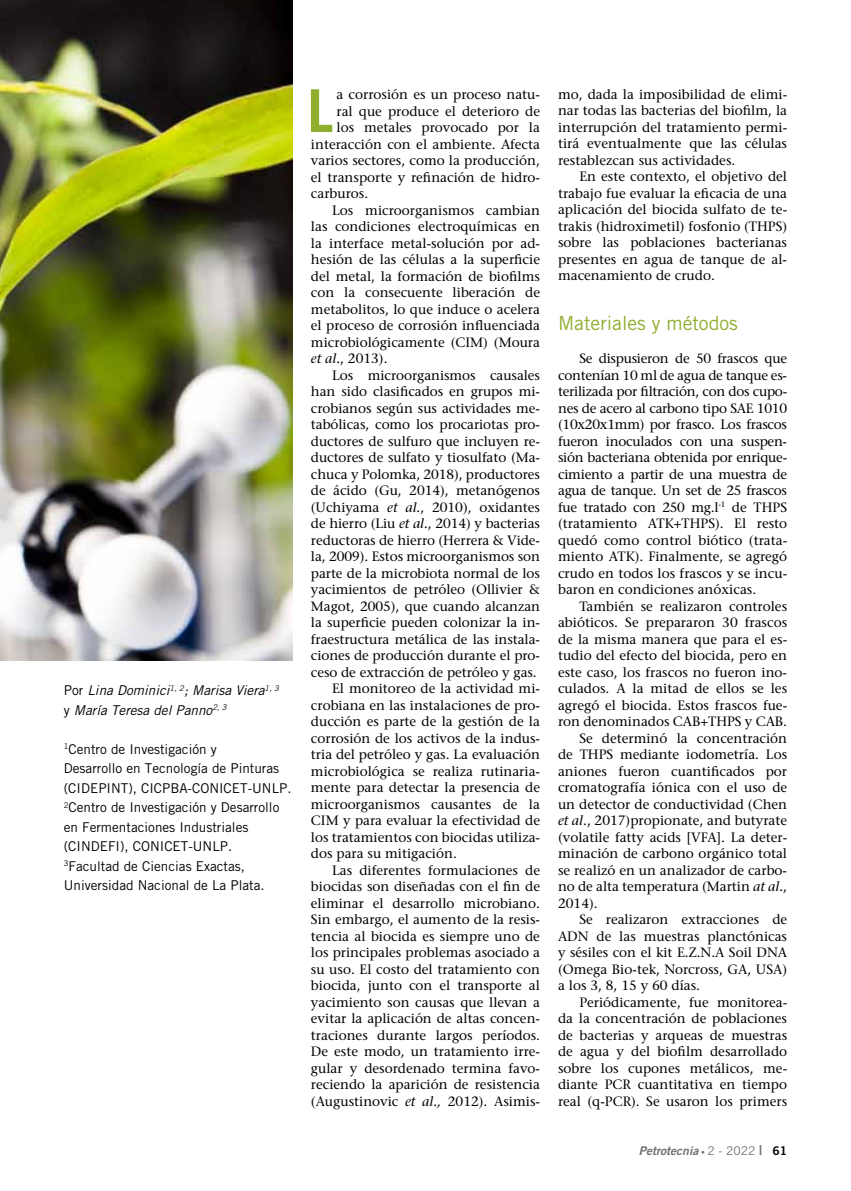
<style>
.page{position:relative;width:851px;height:1191px;background:#fff}
.page>*{position:absolute;margin:0;border:0;box-sizing:border-box;transform-origin:0 0}
.t1{font:700 59.25px "Trade Gothic";color:#8eae2d}
.t2{font:19.5px "Trade Gothic";color:#8eae2d}
.t3{font:13.5px/16.5px "Stone Serif";color:#000;text-align:justify}
.t4{font:13.5px/19.5px "Trade Gothic";color:#000}
.t5{font:italic 13.5px/19.5px "Trade Gothic";color:#000}
.t6{font:italic 12px "Trade Gothic Bold Two";color:#6d6e71}
.s1{font-style:normal}
.s2{font-style:italic}
.s3{font-style:normal;font-size:7.5px}
.s4{font-family:"Trade Gothic";font-style:normal}
.s5{font-style:normal;font-size:13.5px}
.s6{font-style:normal;color:#000}
</style>
<div class="page">
<img style="left:0;top:0;width:293px;height:660px">
<p class="t5" style="left:64px;top:680px;width:217px"><span class="s1">Por</span> Lina Dominici<sup>1,</sup> <sup>2</sup>; Marisa Viera<sup>1,</sup> <sup>3 </sup><span class="s1">y</span> María Teresa del Panno<sup>2,</sup> <sup>3</sup></p>
<p class="t4" style="left:64px;top:739px;width:229px"><sup>1</sup>Centro de Investigación y<br>Desarrollo en Tecnología de Pinturas (CIDEPINT), CICPBA-CONICET-UNLP.<br><sup>2</sup>Centro de Investigación y Desarrollo en Fermentaciones Industriales (CINDEFI), CONICET-UNLP.<br><sup>3</sup>Facultad de Ciencias Exactas, Universidad Nacional de La Plata.</p>
<h1 class="t1" style="left:307px;top:74px;width:28px">L</h1>
<p class="t3" style="left:336px;top:86px;width:205px">a corrosión es un proceso natu-</p>
<p class="t3" style="left:336px;top:102px;width:205px">ral que produce el deterioro de</p>
<p class="t3" style="left:336px;top:119px;width:205px">los metales provocado por la</p>
<p class="t3" style="left:311px;top:135px;width:230px">interacción con el ambiente. Afecta</p>
<p class="t3" style="left:311px;top:152px;width:230px">varios sectores, como la producción,</p>
<p class="t3" style="left:311px;top:168px;width:230px">el transporte y refinación de hidro-</p>
<p class="t3" style="left:311px;top:185px;width:59px">carburos.</p>
<p class="t3" style="left:332px;top:201px;width:209px">Los microorganismos cambian</p>
<p class="t3" style="left:311px;top:218px;width:230px">las condiciones electroquímicas en</p>
<p class="t3" style="left:311px;top:234px;width:230px">la interface metal-solución por ad-</p>
<p class="t3" style="left:311px;top:251px;width:230px">hesión de las células a la superficie</p>
<p class="t3" style="left:311px;top:267px;width:230px">del metal, la formación de biofilms</p>
<p class="t3" style="left:311px;top:284px;width:230px">con la consecuente liberación de</p>
<p class="t3" style="left:311px;top:300px;width:230px">metabolitos, lo que induce o acelera</p>
<p class="t3" style="left:311px;top:317px;width:230px">el proceso de corrosión influenciada</p>
<p class="t3" style="left:311px;top:333px;width:230px">microbiológicamente (CIM) (Moura</p>
<p class="t3" style="left:311px;top:350px;width:78px"><span class="s2">et al.</span>, 2013).</p>
<p class="t3" style="left:332px;top:366px;width:209px">Los microorganismos causales</p>
<p class="t3" style="left:311px;top:383px;width:230px">han sido clasificados en grupos mi-</p>
<p class="t3" style="left:311px;top:399px;width:230px">crobianos según sus actividades me-</p>
<p class="t3" style="left:311px;top:416px;width:230px">tabólicas, como los procariotas pro-</p>
<p class="t3" style="left:311px;top:432px;width:230px">ductores de sulfuro que incluyen re-</p>
<p class="t3" style="left:311px;top:449px;width:230px">ductores de sulfato y tiosulfato (Ma-</p>
<p class="t3" style="left:311px;top:465px;width:230px">chuca y Polomka, 2018), productores</p>
<p class="t3" style="left:311px;top:482px;width:230px">de ácido (Gu, 2014), metanógenos</p>
<p class="t3" style="left:311px;top:498px;width:230px">(Uchiyama <span class="s2">et al.</span>, 2010), oxidantes</p>
<p class="t3" style="left:311px;top:515px;width:230px">de hierro (Liu <span class="s2">et al.</span>, 2014) y bacterias</p>
<p class="t3" style="left:311px;top:531px;width:230px">reductoras de hierro (Herrera &amp; Vide-</p>
<p class="t3" style="left:311px;top:548px;width:230px">la, 2009). Estos microorganismos son</p>
<p class="t3" style="left:311px;top:564px;width:230px">parte de la microbiota normal de los</p>
<p class="t3" style="left:311px;top:581px;width:230px">yacimientos de petróleo (Ollivier &amp;</p>
<p class="t3" style="left:311px;top:597px;width:230px">Magot, 2005), que cuando alcanzan</p>
<p class="t3" style="left:311px;top:614px;width:230px">la superficie pueden colonizar la in-</p>
<p class="t3" style="left:311px;top:630px;width:230px">fraestructura metálica de las instala-</p>
<p class="t3" style="left:311px;top:647px;width:230px">ciones de producción durante el pro-</p>
<p class="t3" style="left:311px;top:663px;width:227px">ceso de extracción de petróleo y gas.</p>
<p class="t3" style="left:332px;top:680px;width:209px">El monitoreo de la actividad mi-</p>
<p class="t3" style="left:311px;top:696px;width:230px">crobiana en las instalaciones de pro-</p>
<p class="t3" style="left:311px;top:713px;width:230px">ducción es parte de la gestión de la</p>
<p class="t3" style="left:311px;top:729px;width:230px">corrosión de los activos de la indus-</p>
<p class="t3" style="left:311px;top:746px;width:230px">tria del petróleo y gas. La evaluación</p>
<p class="t3" style="left:311px;top:762px;width:230px">microbiológica se realiza rutinaria-</p>
<p class="t3" style="left:311px;top:779px;width:230px">mente para detectar la presencia de</p>
<p class="t3" style="left:311px;top:795px;width:230px">microorganismos causantes de la</p>
<p class="t3" style="left:311px;top:812px;width:230px">CIM y para evaluar la efectividad de</p>
<p class="t3" style="left:311px;top:828px;width:230px">los tratamientos con biocidas utiliza-</p>
<p class="t3" style="left:311px;top:845px;width:147px">dos para su mitigación.</p>
<p class="t3" style="left:332px;top:861px;width:209px">Las diferentes formulaciones de</p>
<p class="t3" style="left:311px;top:878px;width:230px">biocidas son diseñadas con el fin de</p>
<p class="t3" style="left:311px;top:894px;width:230px">eliminar el desarrollo microbiano.</p>
<p class="t3" style="left:311px;top:911px;width:230px">Sin embargo, el aumento de la resis-</p>
<p class="t3" style="left:311px;top:927px;width:230px">tencia al biocida es siempre uno de</p>
<p class="t3" style="left:311px;top:944px;width:230px">los principales problemas asociado a</p>
<p class="t3" style="left:311px;top:960px;width:230px">su uso. El costo del tratamiento con</p>
<p class="t3" style="left:311px;top:977px;width:230px">biocida, junto con el transporte al</p>
<p class="t3" style="left:311px;top:993px;width:230px">yacimiento son causas que llevan a</p>
<p class="t3" style="left:311px;top:1010px;width:230px">evitar la aplicación de altas concen-</p>
<p class="t3" style="left:311px;top:1026px;width:230px">traciones durante largos períodos.</p>
<p class="t3" style="left:311px;top:1043px;width:230px">De este modo, un tratamiento irre-</p>
<p class="t3" style="left:311px;top:1059px;width:230px">gular y desordenado termina favo-</p>
<p class="t3" style="left:311px;top:1076px;width:230px">reciendo la aparición de resistencia</p>
<p class="t3" style="left:311px;top:1092px;width:230px">(Augustinovic <span class="s2">et al.,</span> 2012). Asimis-</p>
<p class="t3" style="left:558px;top:86px;width:230px">mo, dada la imposibilidad de elimi&shy;nar todas las bacterias del biofilm, la interrupción del tratamiento permi&shy;tirá eventualmente que las células restablezcan sus actividades.</p>
<p class="t3" style="left:558px;top:168px;width:230px;text-indent:21px">En este contexto, el objetivo del trabajo fue evaluar la eficacia de una aplicación del biocida sulfato de te&shy;trakis (hidroximetil) fosfonio (THPS) sobre las poblaciones bacterianas presentes en agua de tanque de al&shy;macenamiento de crudo.</p>
<h2 class="t2" style="left:558px;top:311px;width:181px">Materiales y métodos</h2>
<p class="t3" style="left:558px;top:350px;width:230px;text-indent:21px">Se dispusieron de 50 frascos que contenían 10 ml de agua de tanque es&shy;terilizada por filtración, con dos cupo&shy;nes de acero al carbono tipo SAE 1010 (10x20x1mm) por frasco. Los frascos fueron inoculados con una suspen&shy;sión bacteriana obtenida por enrique&shy;cimiento a partir de una muestra de agua de tanque. Un set de 25 frascos fue tratado con 250 mg.l<sup>-1</sup> de THPS (tratamiento ATK+THPS). El resto quedó como control biótico (trata&shy;miento ATK). Finalmente, se agregó crudo en todos los frascos y se incu&shy;baron en condiciones anóxicas.</p>
<p class="t3" style="left:579px;top:597px;width:209px">También se realizaron controles</p>
<p class="t3" style="left:558px;top:614px;width:230px">abióticos. Se prepararon 30 frascos</p>
<p class="t3" style="left:558px;top:630px;width:230px">de la misma manera que para el es-</p>
<p class="t3" style="left:558px;top:647px;width:230px">tudio del efecto del biocida, pero en</p>
<p class="t3" style="left:558px;top:663px;width:230px">este caso, los frascos no fueron ino-</p>
<p class="t3" style="left:558px;top:680px;width:230px">culados. A la mitad de ellos se les</p>
<p class="t3" style="left:558px;top:696px;width:230px">agregó el biocida. Estos frascos fue-</p>
<p class="t3" style="left:558px;top:713px;width:230px">ron denominados CAB+THPS y CAB.</p>
<p class="t3" style="left:579px;top:729px;width:209px">Se determinó la concentración</p>
<p class="t3" style="left:558px;top:746px;width:230px">de THPS mediante iodometría. Los</p>
<p class="t3" style="left:558px;top:762px;width:230px">aniones fueron cuantificados por</p>
<p class="t3" style="left:558px;top:779px;width:230px">cromatografía iónica con el uso de</p>
<p class="t3" style="left:558px;top:795px;width:230px">un detector de conductividad (Chen</p>
<p class="t3" style="left:558px;top:812px;width:230px"><span class="s2">et al</span>., 2017)propionate, and butyrate</p>
<p class="t3" style="left:558px;top:828px;width:230px">(volatile fatty acids [VFA]. La deter-</p>
<p class="t3" style="left:558px;top:845px;width:230px">minación de carbono orgánico total</p>
<p class="t3" style="left:558px;top:861px;width:230px">se realizó en un analizador de carbo-</p>
<p class="t3" style="left:558px;top:878px;width:230px">no de alta temperatura (Martin <span class="s2">at al.</span>,</p>
<p class="t3" style="left:558px;top:894px;width:41px">2014).</p>
<p class="t3" style="left:579px;top:911px;width:209px">Se realizaron extracciones de</p>
<p class="t3" style="left:558px;top:927px;width:230px">ADN de las muestras planctónicas</p>
<p class="t3" style="left:558px;top:944px;width:230px">y sésiles con el kit E.Z.N.A Soil DNA</p>
<p class="t3" style="left:558px;top:960px;width:230px">(Omega Bio-tek, Norcross, GA, USA)</p>
<p class="t3" style="left:558px;top:977px;width:143px">a los 3, 8, 15 y 60 días.</p>
<p class="t3" style="left:579px;top:993px;width:209px">Periódicamente, fue monitorea-</p>
<p class="t3" style="left:558px;top:1010px;width:230px">da la concentración de poblaciones</p>
<p class="t3" style="left:558px;top:1026px;width:230px">de bacterias y arqueas de muestras</p>
<p class="t3" style="left:558px;top:1043px;width:230px">de agua y del biofilm desarrollado</p>
<p class="t3" style="left:558px;top:1059px;width:230px">sobre los cupones metálicos, me-</p>
<p class="t3" style="left:558px;top:1076px;width:230px">diante PCR cuantitativa en tiempo</p>
<p class="t3" style="left:558px;top:1092px;width:230px">real (q-PCR). Se usaron los primers</p>
<p class="t6" style="left:639px;top:1143px;width:150px">Petrotecnia <span class="s3">•</span> <span class="s4">2 - 2022</span> <span class="s5">|</span> <span class="s6">61</span></p>
</div>
